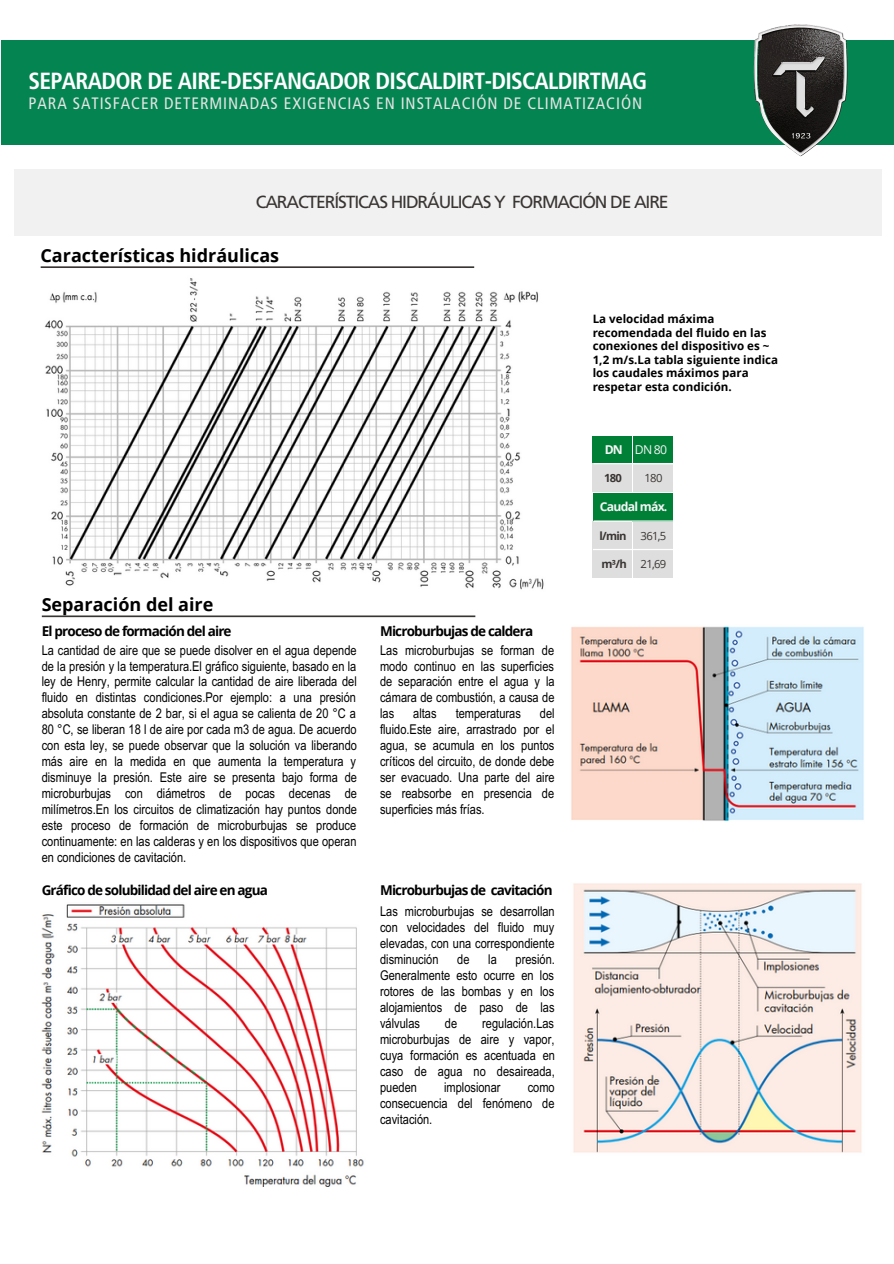
<style>
.page{position:relative;width:894px;height:1264px;background:#fff}
.page>*{position:absolute;margin:0;border:0;box-sizing:border-box;transform-origin:0 0}
.t1{font:23.4px "Frutiger LT 67 Bd Cn";letter-spacing:-.03em;color:#fff}
.t2{font:700 18px "Open Sans";color:#000}
.t3{font:17.55px "Frutiger LT 55 Rm";letter-spacing:-.065em;color:#393533}
.t4{font:16.5px "Frutiger LT 57 Cn";letter-spacing:.055em;color:#e4e4e4}
.t5{font:13.5px/15.9px "Arial Narrow";color:#000;text-align:justify}
.t6{font:700 13.5px "Open Sans";letter-spacing:-.06em;color:#000}
.t7{font:700 12.15px "Open Sans";letter-spacing:-.06em;color:#f6f5f6}
.t8{font:12.15px "Open Sans";color:#f6f5f6}
.t9{font:700 11.55px/13.5px "Open Sans";color:#000}
.t10{font:11.25px "Open Sans";letter-spacing:-.06em;color:#393533}
.t11{font:700 11.25px "Open Sans";letter-spacing:-.06em;color:#393533}
</style>
<div class="page">
<div style="left:1px;top:40px;width:892px;height:105px;background:#048451"></div>
<img style="left:753px;top:24px;width:95px;height:133px">
<div style="left:14px;top:169px;width:867px;height:67px;background:#f1f1f1"></div>
<svg style="left:41px;top:266px;width:433px;height:2px"></svg>
<svg style="left:42px;top:615px;width:433px;height:2px"></svg>
<img style="left:44px;top:278px;width:500px;height:312px">
<div style="left:633px;top:436px;width:39px;height:28px;background:#008037"></div>
<div style="left:633px;top:464px;width:39px;height:28px;background:#dfdede"></div>
<div style="left:592px;top:436px;width:40px;height:28px;background:#008037"></div>
<div style="left:592px;top:464px;width:40px;height:28px;background:#dfdede"></div>
<svg style="left:593px;top:463px;width:79px;height:1px"></svg>
<div style="left:633px;top:521px;width:39px;height:28px;background:#dfdede"></div>
<div style="left:592px;top:493px;width:80px;height:28px;background:#008037"></div>
<div style="left:592px;top:521px;width:40px;height:28px;background:#dfdede"></div>
<svg style="left:593px;top:520px;width:80px;height:1px"></svg>
<div style="left:633px;top:549px;width:39px;height:29px;background:#dfdede"></div>
<div style="left:592px;top:549px;width:40px;height:29px;background:#dfdede"></div>
<svg style="left:593px;top:549px;width:79px;height:1px"></svg>
<img style="left:41px;top:904px;width:323px;height:282px">
<img style="left:571px;top:626px;width:293px;height:195px">
<img style="left:573px;top:883px;width:289px;height:270px">
<p class="t1" style="left:29px;top:71px;width:620px">SEPARADOR DE AIRE-DESFANGADOR DISCALDIRT-DISCALDIRTMAG</p>
<p class="t4" style="left:29px;top:95px;width:615px">PARA SATISFACER DETERMINADAS EXIGENCIAS EN INSTALACIÓN DE CLIMATIZACIÓN</p>
<p class="t3" style="left:256px;top:194px;width:414px">CARACTERÍSTICAS HIDRÁULICAS Y FORMACIÓN DE AIRE</p>
<p class="t2" style="left:40px;top:242px;width:240px">Características hidráulicas</p>
<p class="t2" style="left:42px;top:591px;width:173px">Separación del aire</p>
<p class="t6" style="left:42px;top:622px;width:191px">El proceso de formación del aire</p>
<p class="t5" style="left:42px;top:643px;width:317px">La cantidad de aire que se puede disolver en el agua depende de la presión y la temperatura.El gráfico siguiente, basado en la ley de Henry, permite calcular la cantidad de aire liberada del fluido en distintas condiciones.Por ejemplo: a una presión absoluta constante de 2 bar, si el agua se calienta de 20 °C a 80 °C, se liberan 18 l de aire por cada m3 de agua. De acuerdo con esta ley, se puede observar que la solución va liberando más aire en la medida en que aumenta la temperatura y disminuye la presión. Este aire se presenta bajo forma de microburbujas con diámetros de pocas decenas de milímetros.En los circuitos de climatización hay puntos donde este proceso de formación de microburbujas se produce continuamente: en las calderas y en los dispositivos que operan en condiciones de cavitación.</p>
<p class="t6" style="left:42px;top:880px;width:228px">Gráfico de solubilidad del aire en agua</p>
<p class="t6" style="left:380px;top:622px;width:154px">Microburbujas de caldera</p>
<p class="t5" style="left:380px;top:643px;width:176px">Las microburbujas se forman de modo continuo en las superficies de separación entre el agua y la cámara de combustión, a causa de las</p>
<p class="t5" style="left:380px;top:707px;width:176px;text-indent:160px">del fluido.Este aire, arrastrado por el agua, se acumula en los puntos críticos del circuito, de donde debe ser evacuado. Una parte del aire se reabsorbe en presencia de superficies más frías.</p>
<p class="t5" style="left:413px;top:707px;width:25px">altas</p>
<p class="t5" style="left:455px;top:707px;width:67px">temperaturas</p>
<p class="t6" style="left:380px;top:880px;width:174px">Microburbujas de cavitación</p>
<p class="t5" style="left:380px;top:904px;width:176px">Las microburbujas se desarrollan con velocidades del fluido muy elevadas, con una correspondiente disminución</p>
<p class="t5" style="left:380px;top:952px;width:176px;text-indent:135px">presión.<br>Generalmente esto ocurre en los rotores de las bombas y en los alojamientos de paso de las válvulas</p>
<p class="t5" style="left:457px;top:952px;width:14px">de</p>
<p class="t5" style="left:488px;top:952px;width:10px">la</p>
<p class="t5" style="left:380px;top:1016px;width:176px;text-indent:102px">regulación.Las microburbujas de aire y vapor, cuya formación es acentuada en caso de agua no desaireada, pueden</p>
<p class="t5" style="left:445px;top:1016px;width:14px">de</p>
<p class="t5" style="left:444px;top:1080px;width:58px">implosionar</p>
<p class="t5" style="left:380px;top:1080px;width:176px;text-indent:147px">como consecuencia del fenómeno de cavitación.</p>
<p class="t9" style="left:592px;top:312px;width:187px">La velocidad máxima recomendada del fluido en las conexiones del dispositivo es ~<br>1,2 m/s.La tabla siguiente indica los caudales máximos para respetar esta condición.</p>
<p class="t7" style="left:604px;top:440px;width:20px">DN</p>
<p class="t11" style="left:604px;top:470px;width:19px">180</p>
<p class="t8" style="left:634px;top:441px;width:34px">DN 80</p>
<p class="t10" style="left:644px;top:470px;width:19px">180</p>
<p class="t7" style="left:599px;top:498px;width:69px">Caudal máx.</p>
<p class="t11" style="left:599px;top:527px;width:29px">l/min</p>
<p class="t10" style="left:640px;top:527px;width:27px">361,5</p>
<p class="t11" style="left:601px;top:556px;width:27px">m³/h</p>
<p class="t10" style="left:640px;top:556px;width:27px">21,69</p>
</div>
